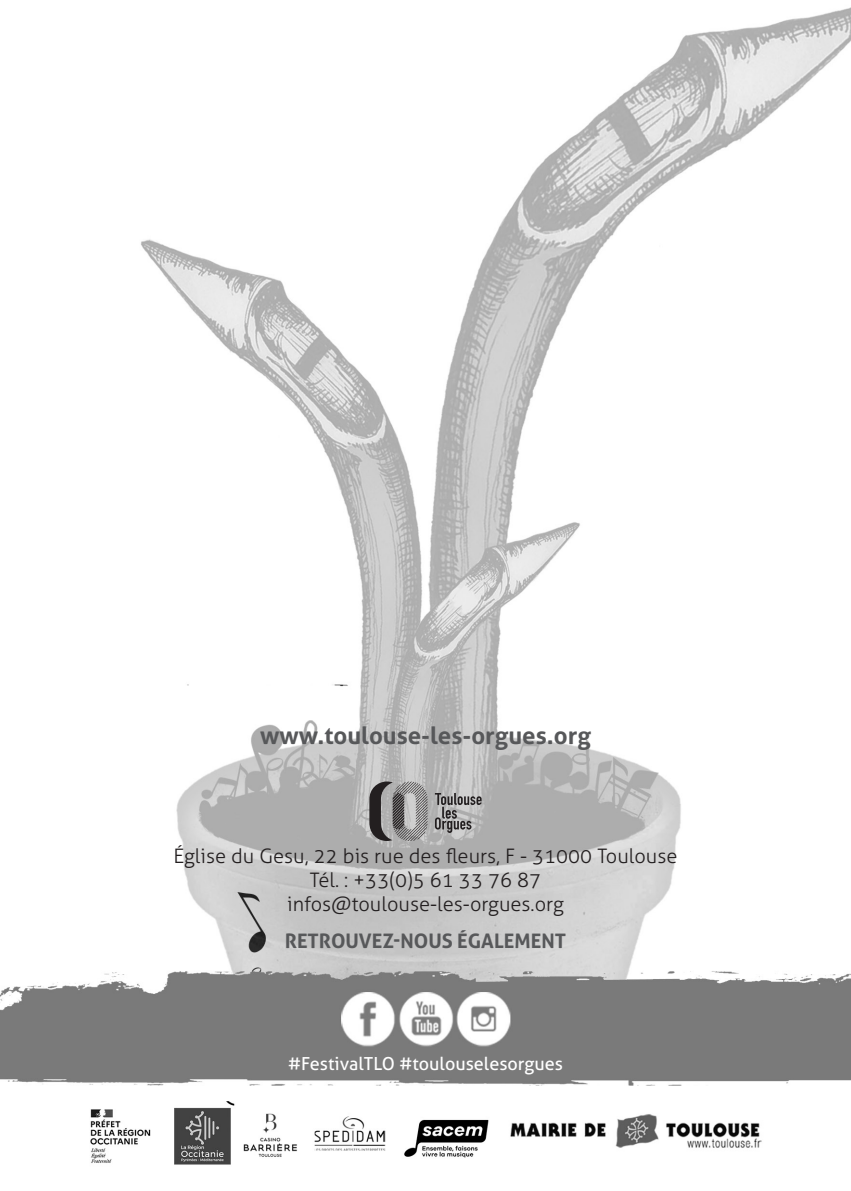
<style>
.page{position:relative;width:851px;height:1191px;background:#fff}
.page>*{position:absolute;margin:0;border:0;box-sizing:border-box;transform-origin:0 0}
.t1{font:700 24px "Aller";color:#57585a}
.t2{font:300 20px "Aller";color:#231f20}
.t3{font:700 20px "Aller";color:#57585a}
.t4{font:18px "Aller";color:#fff}
</style>
<div class="page">
<img style="left:0;top:8px;width:850px;height:1157px">
<svg style="left:435px;top:793px;width:46px;height:40px;background:#959494"></svg>
<svg style="left:369px;top:781px;width:58px;height:60px;background:#858384"></svg>
<p class="t1" style="left:260px;top:721px;width:332px">www.toulouse-les-orgues.org</p>
<p class="t2" style="left:173px;top:843px;width:505px">Église du Gesu, 22 bis rue des fleurs, F - 31000 Toulouse</p>
<p class="t2" style="left:310px;top:867px;width:232px">Tél. : +33(0)5 61 33 76 87</p>
<p class="t2" style="left:287px;top:891px;width:278px">infos@toulouse-les-orgues.org</p>
<p class="t3" style="left:285px;top:928px;width:283px">RETROUVEZ-NOUS ÉGALEMENT</p>
<p class="t4" style="left:288px;top:1053px;width:276px">#FestivalTLO #toulouselesorgues</p>
</div>
